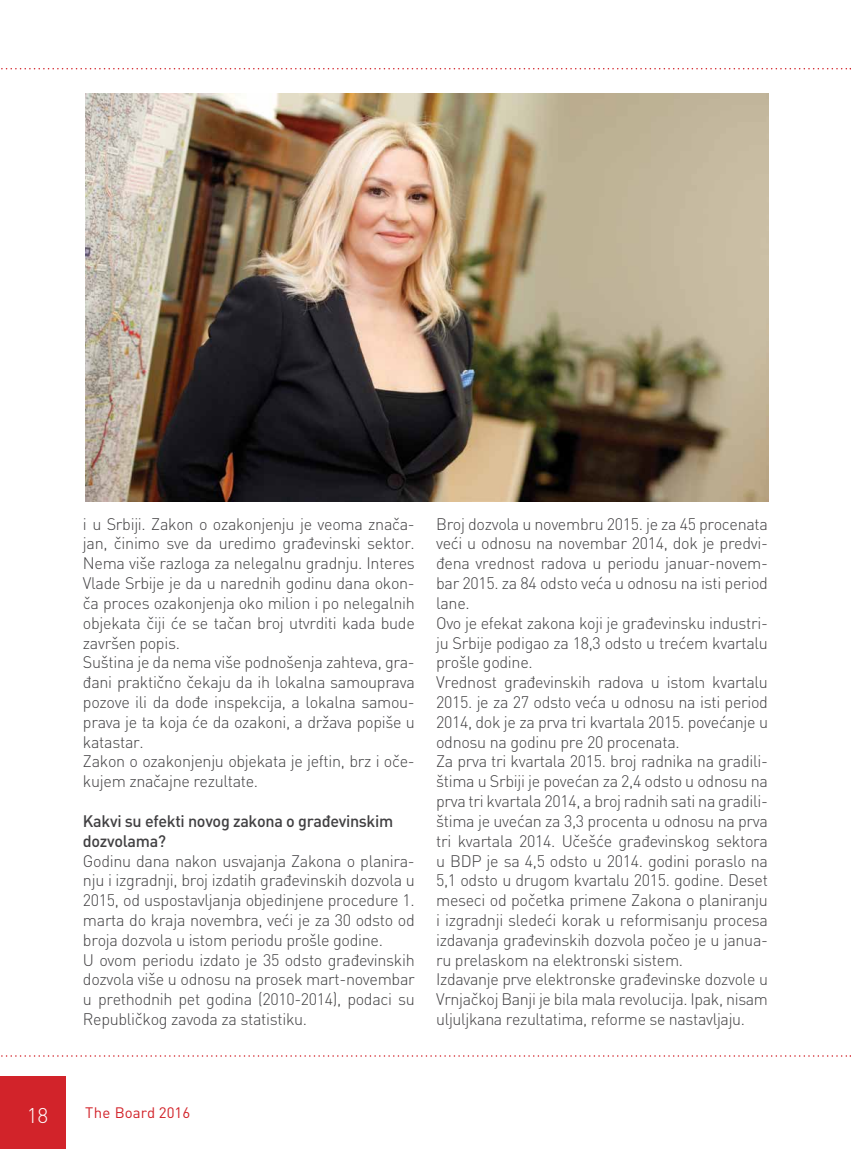
<style>
.page{position:relative;width:851px;height:1149px;background:#fff}
.page>*{position:absolute;margin:0;border:0;box-sizing:border-box;transform-origin:0 0}
.t1{font:300 21px "DIN";color:#fff}
.t2{font:300 16.5px/19.8px "DIN Pro";letter-spacing:-.02em;color:#414042}
.t3{font:500 16.5px/19.8px "DIN Pro";letter-spacing:-.02em;color:#414042}
.t4{font:15px "DIN";color:#d2232a}
</style>
<div class="page">
<div style="left:0;top:1076px;width:66px;height:72px;background:#d2232a"></div>
<svg style="left:1px;top:1055px;width:850px;height:1px"></svg>
<svg style="left:1px;top:68px;width:850px;height:1px"></svg>
<img style="left:85px;top:94px;width:682px;height:407px">
<p class="t2" style="left:83px;top:513px;width:333px">i u Srbiji. Zakon o ozakonjenju je veoma znača&shy;jan, činimo sve da uredimo građevinski sektor.<br>Nema više razloga za nelegalnu gradnju. Interes Vlade Srbije je da u narednih godinu dana okon&shy;ča proces ozakonjenja oko milion i po nelegalnih objekata čiji će se tačan broj utvrditi kada bude završen popis.<br>Suština je da nema više podnošenja zahteva, gra&shy;đani praktično čekaju da ih lokalna samouprava pozove ili da dođe inspekcija, a lokalna samou&shy;prava je ta koja će da ozakoni, a država popiše u katastar.<br>Zakon o ozakonjenju objekata je jeftin, brz i oče&shy;kujem značajne rezultate.</p>
<p class="t3" style="left:83px;top:810px;width:312px">Kakvi su efekti novog zakona o građevinskim dozvolama?</p>
<p class="t2" style="left:83px;top:849px;width:333px">Godinu dana nakon usvajanja Zakona o planira&shy;nju i izgradnji, broj izdatih građevinskih dozvola u 2015, od uspostavlјanja objedinjene procedure 1. marta do kraja novembra, veći je za 30 odsto od broja dozvola u istom periodu prošle godine.<br>U ovom periodu izdato je 35 odsto građevinskih dozvola više u odnosu na prosek mart-novembar u prethodnih pet godina (2010-2014), podaci su Republičkog zavoda za statistiku.</p>
<p class="t2" style="left:436px;top:513px;width:333px">Broj dozvola u novembru 2015. je za 45 procenata veći u odnosu na novembar 2014, dok je predvi&shy;đena vrednost radova u periodu januar-novem&shy;bar 2015. za 84 odsto veća u odnosu na isti period lane.<br>Ovo je efekat zakona koji je građevinsku industri&shy;ju Srbije podigao za 18,3 odsto u trećem kvartalu prošle godine.<br>Vrednost građevinskih radova u istom kvartalu 2015. je za 27 odsto veća u odnosu na isti period 2014, dok je za prva tri kvartala 2015. povećanje u odnosu na godinu pre 20 procenata.<br>Za prva tri kvartala 2015. broj radnika na gradili&shy;štima u Srbiji je povećan za 2,4 odsto u odnosu na prva tri kvartala 2014, a broj radnih sati na gradili&shy;štima je uvećan za 3,3 procenta u odnosu na prva tri kvartala 2014. Učešće građevinskog sektora u BDP je sa 4,5 odsto u 2014. godini poraslo na 5,1 odsto u drugom kvartalu 2015. godine. Deset meseci od početka primene Zakona o planiranju i izgradnji sledeći korak u reformisanju procesa izdavanja građevinskih dozvola počeo je u janua&shy;ru prelaskom na elektronski sistem.<br>Izdavanje prve elektronske građevinske dozvole u Vrnjačkoj Banji je bila mala revolucija. Ipak, nisam uljuljkana rezultatima, reforme se nastavljaju.</p>
<p class="t1" style="left:27px;top:1101px;width:23px">18</p>
<p class="t4" style="left:85px;top:1103px;width:107px">The Board 2016</p>
</div>
